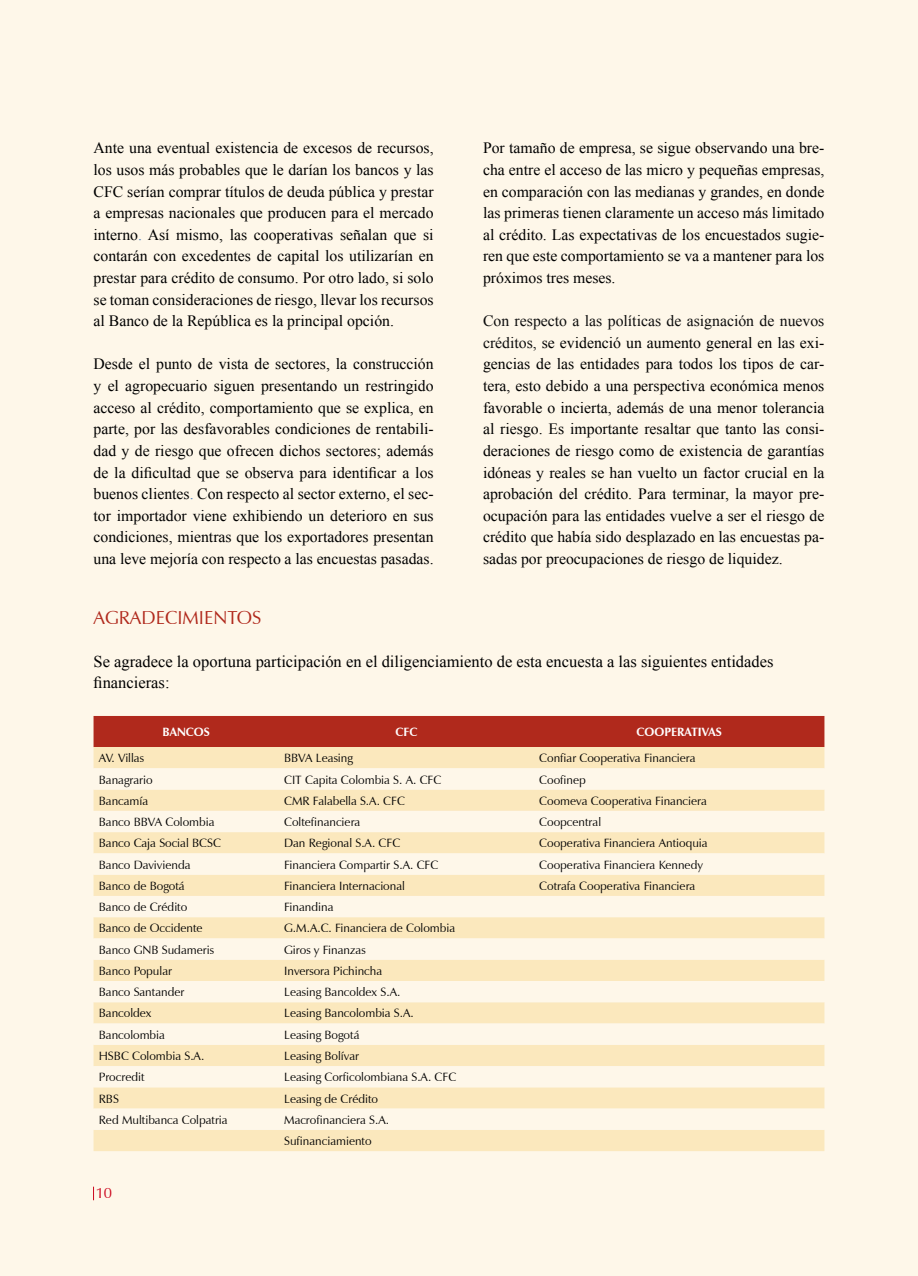
<style>
.page{position:relative;width:918px;height:1276px;background:#fff}
.page>*{position:absolute;margin:0;border:0;box-sizing:border-box;transform-origin:0 0}
.t1{font:18.75px "Zapf Humanist 601 BT";color:#b0291c}
.t2{font:16.5px/21.6px "Times New Roman";color:#000}
.t3{font:15.75px/21.6px "Times New Roman";color:#000;text-align:justify}
.t4{font:15px "Zapf Humanist 601 BT";color:#cc071e}
.t5{font:12px/21.3px "Zapf Humanist 601 BT";color:#000}
.t6{font:700 12px "Zapf Humanist 601 BT";color:#fff}
.s1{color:#4f81bd}
.s2{color:#0d0d0d}
</style>
<div class="page">
<div style="left:0;top:0;width:917px;height:1276px;background:#fef7e9"></div>
<svg style="left:93px;top:1186px;width:1px;height:14px"></svg>
<div style="left:94px;top:716px;width:730px;height:31px;background:#b0291c"></div>
<div style="left:94px;top:747px;width:730px;height:404px;background:#fbe8bd"></div>
<svg style="left:94px;top:768px;width:730px;height:362px"></svg>
<p class="t3" style="left:94px;top:137px;width:342px">Ante una eventual existencia de excesos de recursos, los usos más probables que le darían los bancos y las CFC serían comprar títulos de deuda pública y prestar a empresas nacionales que producen para el mercado interno<span class="s1">.</span> Así mismo, las cooperativas señalan que si contarán con excedentes de capital los utilizarían en prestar para crédito de consumo. Por otro lado, si solo se toman consideraciones de riesgo, llevar los recursos al Banco de la República es la principal opción.</p>
<p class="t3" style="left:94px;top:353px;width:342px">Desde el punto de vista de sectores, la construcción y el agropecuario siguen presentando un restringido acceso al crédito, comportamiento que se explica, en parte, por las desfavorables condiciones de rentabili&shy;dad y de riesgo que ofrecen dichos sectores; además de la dificultad que se observa para identificar a los buenos clientes<span class="s1">.</span> Con respecto al sector externo, el sec&shy;tor importador viene exhibiendo un deterioro en sus condiciones, mientras que los exportadores presentan una leve mejoría con respecto a las encuestas pasadas.</p>
<p class="t3" style="left:483px;top:137px;width:343px">Por tamaño de empresa, se sigue observando una bre&shy;cha entre el acceso de las micro y pequeñas empresas, en comparación con las medianas y grandes, en donde las primeras tienen claramente un acceso más limitado al crédito. Las expectativas de los encuestados sugie&shy;ren que este comportamiento se va a mantener para los próximos tres meses.</p>
<p class="t3" style="left:483px;top:310px;width:343px"><span class="s2">Con respecto a las políticas de asignación de nuevos créditos,</span> se evidenció un aumento general en las exi&shy;gencias de las entidades para todos los tipos de car&shy;tera, esto debido a una perspectiva económica menos favorable o incierta, además de una menor tolerancia al riesgo. Es importante resaltar que tanto las consi&shy;deraciones de riesgo como de existencia de garantías idóneas y reales se han vuelto un factor crucial en la aprobación del crédito. Para terminar, la mayor pre&shy;ocupación para las entidades vuelve a ser el riesgo de crédito que había sido desplazado en las encuestas pa&shy;sadas por preocupaciones de riesgo de liquidez.</p>
<p class="t1" style="left:94px;top:605px;width:169px">AGRADECIMIENTOS</p>
<p class="t2" style="left:94px;top:650px;width:682px">Se agradece la oportuna participación en el diligenciamiento de esta encuesta a las siguientes entidades financieras:</p>
<p class="t6" style="left:163px;top:724px;width:49px">BANCOS</p>
<p class="t6" style="left:396px;top:724px;width:23px">CFC</p>
<p class="t6" style="left:637px;top:724px;width:87px">COOPERATIVAS</p>
<p class="t5" style="left:99px;top:747px;width:47px">AV. Villas</p>
<p class="t5" style="left:284px;top:747px;width:70px">BBVA Leasing</p>
<p class="t5" style="left:539px;top:747px;width:158px">Confiar Cooperativa Financiera</p>
<p class="t5" style="left:99px;top:769px;width:55px">Banagrario</p>
<p class="t5" style="left:284px;top:769px;width:159px">CIT Capita Colombia S. A. CFC</p>
<p class="t5" style="left:539px;top:769px;width:48px">Coofinep</p>
<p class="t5" style="left:99px;top:790px;width:51px">Bancamía</p>
<p class="t5" style="left:284px;top:790px;width:122px">CMR Falabella S.A. CFC</p>
<p class="t5" style="left:539px;top:790px;width:169px">Coomeva Cooperativa Financiera</p>
<p class="t5" style="left:99px;top:811px;width:117px">Banco BBVA Colombia</p>
<p class="t5" style="left:284px;top:811px;width:78px">Coltefinanciera</p>
<p class="t5" style="left:539px;top:811px;width:63px">Coopcentral</p>
<p class="t5" style="left:99px;top:832px;width:124px">Banco Caja Social BCSC</p>
<p class="t5" style="left:284px;top:832px;width:118px">Dan Regional S.A. CFC</p>
<p class="t5" style="left:539px;top:832px;width:170px">Cooperativa Financiera Antioquia</p>
<p class="t5" style="left:99px;top:854px;width:93px">Banco Davivienda</p>
<p class="t5" style="left:284px;top:854px;width:156px">Financiera Compartir S.A. CFC</p>
<p class="t5" style="left:539px;top:854px;width:165px">Cooperativa Financiera Kennedy</p>
<p class="t5" style="left:99px;top:875px;width:87px">Banco de Bogotá</p>
<p class="t5" style="left:284px;top:875px;width:122px">Financiera Internacional</p>
<p class="t5" style="left:539px;top:875px;width:158px">Cotrafa Cooperativa Financiera</p>
<p class="t5" style="left:99px;top:896px;width:90px">Banco de Crédito</p>
<p class="t5" style="left:284px;top:896px;width:51px">Finandina</p>
<p class="t5" style="left:99px;top:917px;width:105px">Banco de Occidente</p>
<p class="t5" style="left:284px;top:917px;width:173px">G.M.A.C. Financiera de Colombia</p>
<p class="t5" style="left:99px;top:939px;width:117px">Banco GNB Sudameris</p>
<p class="t5" style="left:284px;top:939px;width:83px">Giros y Finanzas</p>
<p class="t5" style="left:99px;top:960px;width:75px">Banco Popular</p>
<p class="t5" style="left:284px;top:960px;width:100px">Inversora Pichincha</p>
<p class="t5" style="left:99px;top:981px;width:87px">Banco Santander</p>
<p class="t5" style="left:284px;top:981px;width:118px">Leasing Bancoldex S.A.</p>
<p class="t5" style="left:99px;top:1002px;width:54px">Bancoldex</p>
<p class="t5" style="left:284px;top:1002px;width:131px">Leasing Bancolombia S.A.</p>
<p class="t5" style="left:99px;top:1024px;width:68px">Bancolombia</p>
<p class="t5" style="left:284px;top:1024px;width:77px">Leasing Bogotá</p>
<p class="t5" style="left:99px;top:1045px;width:107px">HSBC Colombia S.A.</p>
<p class="t5" style="left:284px;top:1045px;width:76px">Leasing Bolívar</p>
<p class="t5" style="left:99px;top:1066px;width:47px">Procredit</p>
<p class="t5" style="left:284px;top:1066px;width:174px">Leasing Corficolombiana S.A. CFC</p>
<p class="t5" style="left:99px;top:1087px;width:22px">RBS</p>
<p class="t5" style="left:284px;top:1087px;width:95px">Leasing de Crédito</p>
<p class="t5" style="left:99px;top:1109px;width:130px">Red Multibanca Colpatria</p>
<p class="t5" style="left:284px;top:1109px;width:107px">Macrofinanciera S.A.<br>Sufinanciamiento</p>
<p class="t4" style="left:96px;top:1184px;width:18px">1 0</p>
</div>
